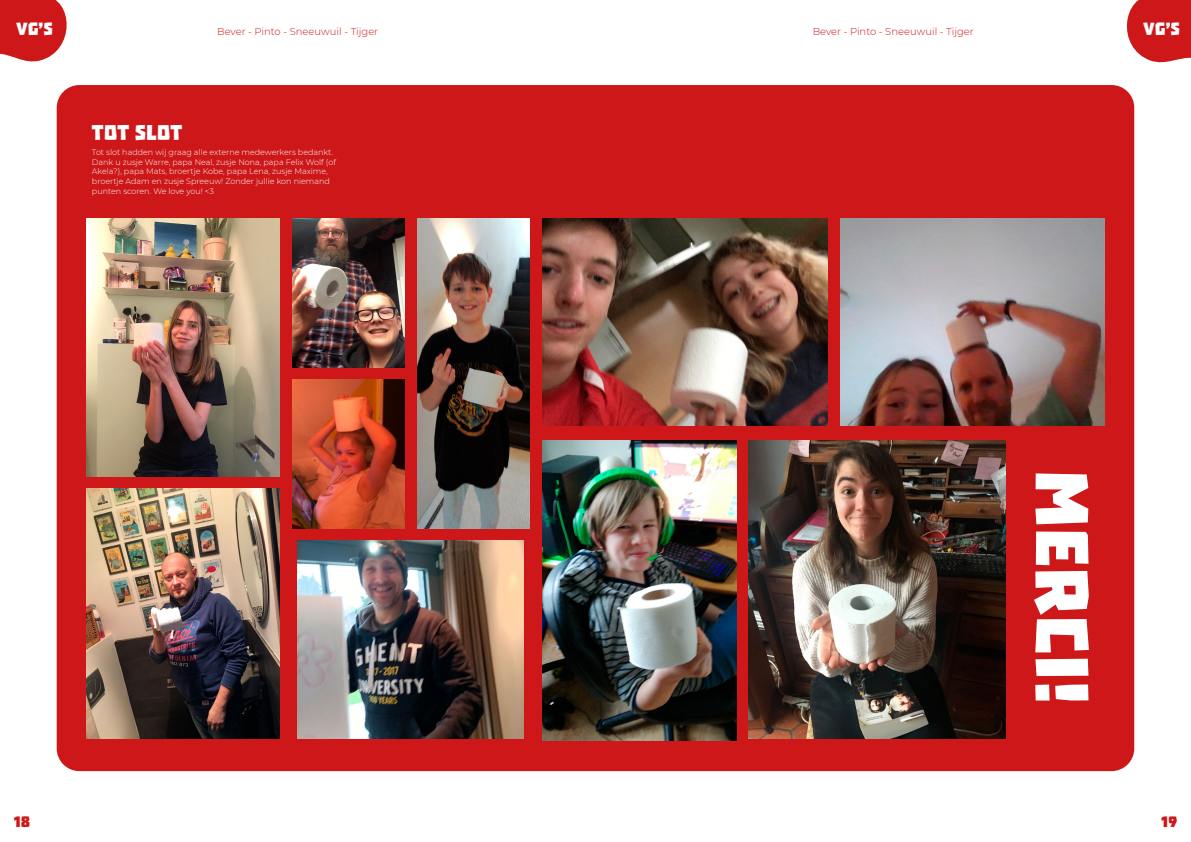
<style>
.page{position:relative;width:1191px;height:842px;background:#fff}
.page>*{position:absolute;margin:0;border:0;box-sizing:border-box;transform-origin:0 0}
.t1{font:24px "Troika";color:#fff}
.t2{font:20px "Troika";color:#fff}
.t3{font:17px "Troika";color:#cd1719}
.t4{font:300 10px "Montserrat";color:#cd1719}
.t5{font:300 8px/9.6px "Montserrat";color:#fff}
</style>
<div class="page">
<svg style="left:1126px;top:0;width:65px;height:63px;background:#d33436"></svg>
<svg style="left:0;top:0;width:67px;height:62px;background:#d33436"></svg>
<div style="left:57px;top:85px;width:1077px;height:686px;background:#cd1719;border-radius:23px"></div>
<img style="left:86px;top:218px;width:194px;height:258px">
<img style="left:293px;top:218px;width:111px;height:149px">
<img style="left:293px;top:379px;width:111px;height:149px">
<img style="left:86px;top:489px;width:194px;height:249px">
<img style="left:297px;top:541px;width:227px;height:197px">
<img style="left:417px;top:218px;width:112px;height:310px">
<img style="left:840px;top:218px;width:264px;height:207px">
<img style="left:542px;top:218px;width:285px;height:207px">
<img style="left:542px;top:441px;width:194px;height:299px">
<img style="left:749px;top:441px;width:256px;height:297px">
<svg style="left:1034px;top:473px;width:55px;height:228px"></svg>
<h2 class="t2" style="left:16px;top:17px;width:38px">VG’S</h2>
<p class="t4" style="left:217px;top:25px;width:162px">Bever - Pinto - Sneeuwuil - Tijger</p>
<p class="t4" style="left:812px;top:25px;width:162px">Bever - Pinto - Sneeuwuil - Tijger</p>
<h2 class="t2" style="left:1143px;top:18px;width:38px">VG’S</h2>
<h1 class="t1" style="left:92px;top:118px;width:92px">TOT SLOT</h1>
<p class="t5" style="left:92px;top:147px;width:246px">Tot slot hadden wij graag alle externe medewerkers bedankt.<br>Dank u zusje Warre, papa Neal, zusje Nona, papa Felix Wolf (of Akela?), papa Mats, broertje Kobe, papa Lena, zusje Maxime, broertje Adam en zusje Spreeuw! Zonder jullie kon niemand punten scoren. We love you! &lt;3</p>
<h3 class="t3" style="left:14px;top:812px;width:17px">18</h3>
<h3 class="t3" style="left:1161px;top:812px;width:17px">19</h3>
</div>
